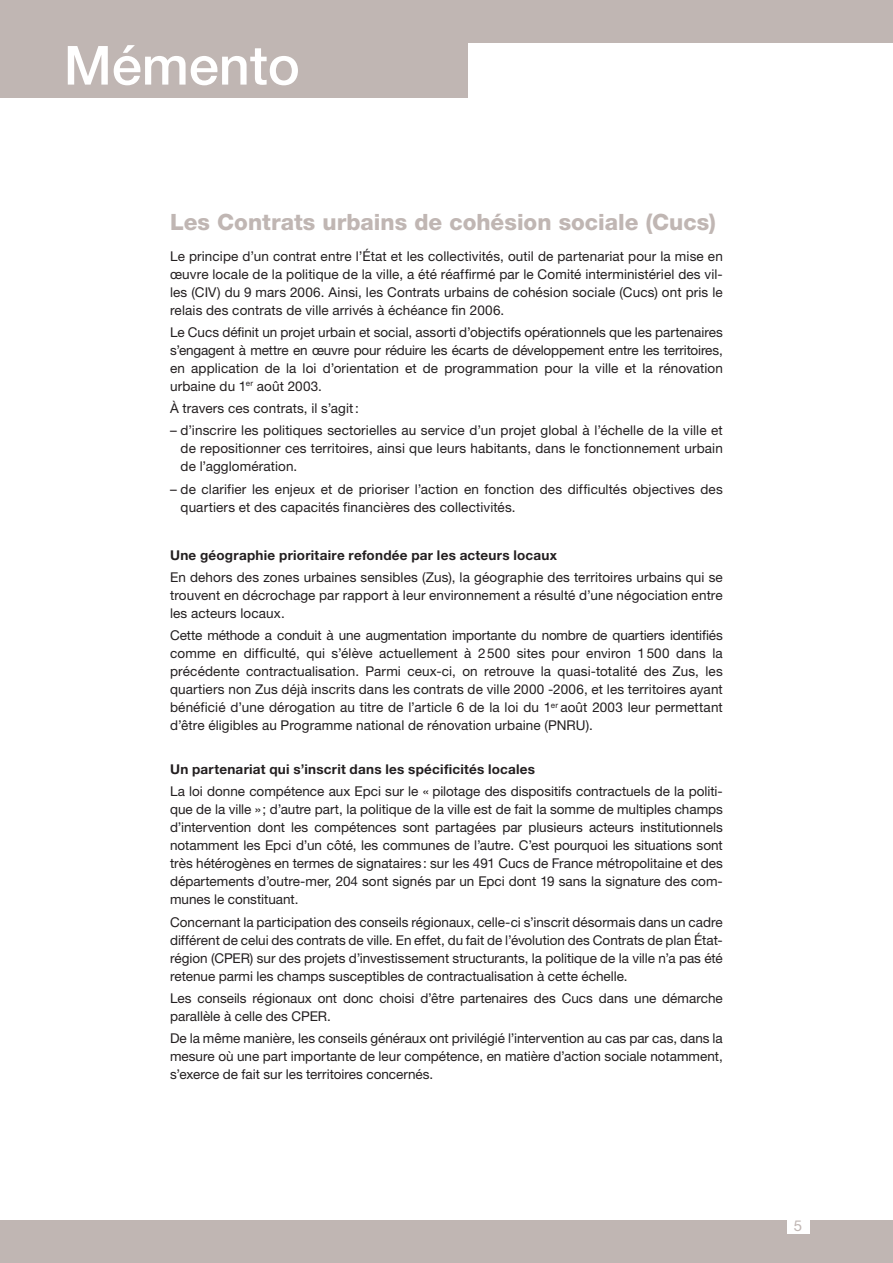
<style>
.page{position:relative;width:893px;height:1263px;background:#fff}
.page>*{position:absolute;margin:0;border:0;box-sizing:border-box;transform-origin:0 0}
.t1{font:500 54px "Helvetica Neue";color:#fff}
.t2{font:800 22.5px "Helvetica Neue";color:#c0b6b3}
.t3{font:15px "Helvetica Neue";color:#c0b6b3}
.t4{font:13.5px/18px "Helvetica Neue";letter-spacing:.005em;color:#231f20;text-align:justify}
.s1{font-weight:700}
</style>
<div class="page">
<div style="left:0;top:1220px;width:893px;height:43px;background:#c0b6b3"></div>
<div style="left:0;top:0;width:468px;height:98px;background:#c0b6b3"></div>
<div style="left:787px;top:1219px;width:22px;height:15px;background:#fff"></div>
<div style="left:0;top:0;width:893px;height:43px;background:#c0b6b3"></div>
<p class="t1" style="left:64px;top:33px;width:238px">Mémento</p>
<p class="t2" style="left:170px;top:208px;width:547px">Les Contrats urbains de cohésion sociale (Cucs)</p>
<p class="t4" style="left:170px;top:247px;width:554px">Le principe d’un contrat entre l’État et les collectivités, outil de partenariat pour la mise en œuvre locale de la politique de la ville, a été réaffirmé par le Comité interministériel des vil&shy;les (CIV) du 9 mars 2006. Ainsi, les Contrats urbains de cohésion sociale (Cucs) ont pris le relais des contrats de ville arrivés à échéance fin 2006.</p>
<p class="t4" style="left:170px;top:323px;width:554px">Le Cucs définit un projet urbain et social, assorti d’objectifs opérationnels que les partenaires s’engagent à mettre en œuvre pour réduire les écarts de développement entre les territoires, en application de la loi d’orientation et de programmation pour la ville et la rénovation urbaine du 1<sup>er</sup> août 2003.</p>
<p class="t4" style="left:170px;top:399px;width:190px">À travers ces contrats, il s’agit:</p>
<p class="t4" style="left:181px;top:421px;width:544px;text-indent:-11px">– d’inscrire les politiques sectorielles au service d’un projet global à l’échelle de la ville et de repositionner ces territoires, ainsi que leurs habitants, dans le fonctionnement urbain de l’agglomération.</p>
<p class="t4" style="left:181px;top:480px;width:544px;text-indent:-11px">– de clarifier les enjeux et de prioriser l’action en fonction des difficultés objectives des quartiers et des capacités financières des collectivités.</p>
<p class="t4" style="left:170px;top:544px;width:554px;line-height:22.2px"><span class="s1">Une géographie prioritaire refondée par les acteurs locaux<br></span>En dehors des zones urbaines sensibles (Zus), la géographie des territoires urbains qui se</p>
<p class="t4" style="left:170px;top:586px;width:554px">trouvent en décrochage par rapport à leur environnement a résulté d’une négociation entre les acteurs locaux.</p>
<p class="t4" style="left:170px;top:626px;width:554px">Cette méthode a conduit à une augmentation importante du nombre de quartiers identifiés comme en difficulté, qui s’élève actuellement à 2500 sites pour environ 1500 dans la précédente contractualisation. Parmi ceux-ci, on retrouve la quasi-totalité des Zus, les quartiers non Zus déjà inscrits dans les contrats de ville 2000 -2006, et les territoires ayant bénéficié d’une dérogation au titre de l’article 6 de la loi du 1<sup>er</sup> août 2003 leur permettant d’être éligibles au Programme national de rénovation urbaine (PNRU).</p>
<p class="t4" style="left:170px;top:758px;width:554px;line-height:22.2px"><span class="s1">Un partenariat qui s’inscrit dans les spécificités locales<br></span>La loi donne compétence aux Epci sur le « pilotage des dispositifs contractuels de la politi-</p>
<p class="t4" style="left:170px;top:800px;width:554px">que de la ville »; d’autre part, la politique de la ville est de fait la somme de multiples champs d’intervention dont les compétences sont partagées par plusieurs acteurs institutionnels notamment les Epci d’un côté, les communes de l’autre. C’est pourquoi les situations sont très hétérogènes en termes de signataires: sur les 491 Cucs de France métropolitaine et des départements d’outre-mer, 204 sont signés par un Epci dont 19 sans la signature des com&shy;munes le constituant.</p>
<p class="t4" style="left:170px;top:913px;width:554px">Concernant la participation des conseils régionaux, celle-ci s’inscrit désormais dans un cadre différent de celui des contrats de ville. En effet, du fait de l’évolution des Contrats de plan État&shy;région (CPER) sur des projets d’investissement structurants, la politique de la ville n’a pas été retenue parmi les champs susceptibles de contractualisation à cette échelle.</p>
<p class="t4" style="left:170px;top:989px;width:554px">Les conseils régionaux ont donc choisi d’être partenaires des Cucs dans une démarche parallèle à celle des CPER.</p>
<p class="t4" style="left:170px;top:1029px;width:554px">De la même manière, les conseils généraux ont privilégié l’intervention au cas par cas, dans la mesure où une part importante de leur compétence, en matière d’action sociale notamment, s’exerce de fait sur les territoires concernés.</p>
<p class="t3" style="left:794px;top:1217px;width:10px">5</p>
</div>
